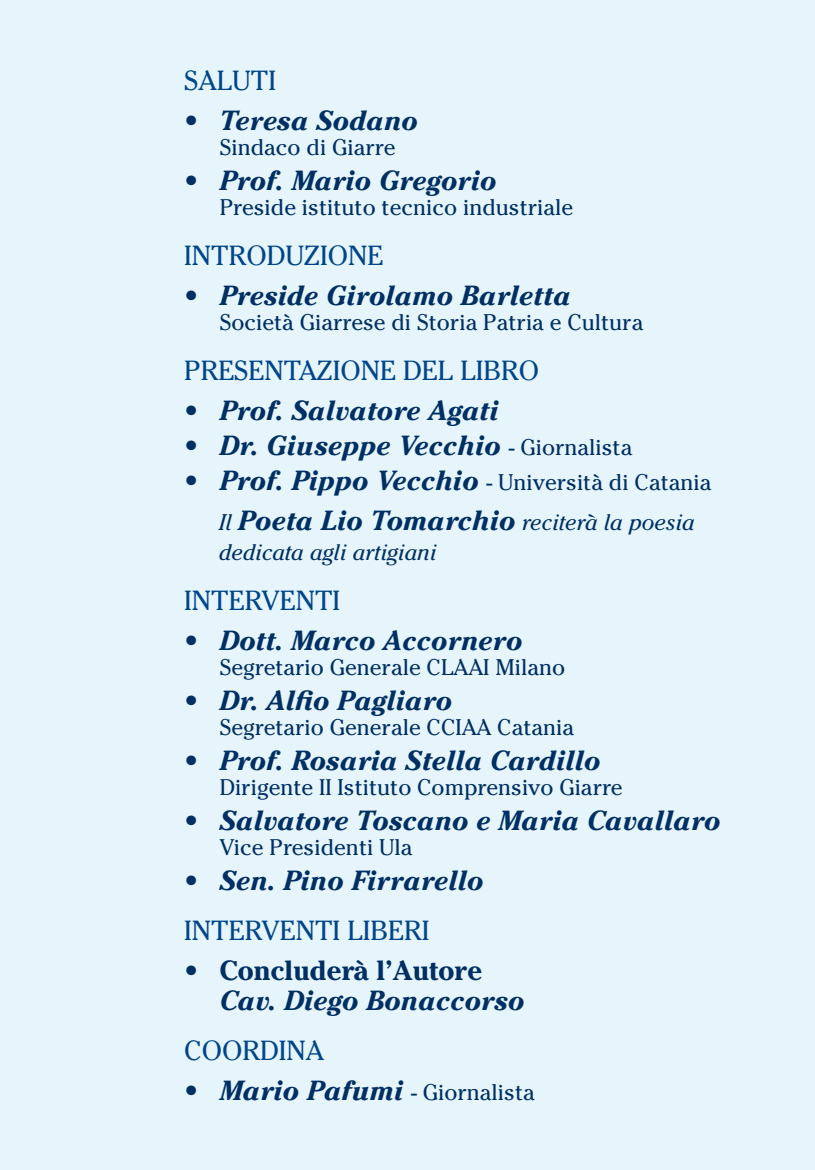
<style>
.page{position:relative;width:815px;height:1170px;background:#fff}
.page>*{position:absolute;margin:0;border:0;box-sizing:border-box;transform-origin:0 0}
.t1{font:italic 700 27.5px/40px "Cheltenham";color:#002f63}
.t2{font:27.5px "Cheltenham";color:#00458a}
.t3{font:22.5px "Cheltenham";color:#002f63}
.t4{font:italic 22.5px "Cheltenham";color:#002f63}
.s1{font-weight:400;font-style:normal}
.s2{font-weight:400;font-style:normal;font-size:22.5px}
.s3{font-weight:400;font-size:22.5px}
.s4{font-weight:400;font-style:normal;color:#00458a}
.s5{font-style:normal}
.s6{font-size:27.5px}
.s7{font-weight:700;font-style:italic;font-size:27.5px}
</style>
<div class="page">
<div style="left:0;top:0;width:815px;height:1169px;background:#e6f5fc"></div>
<p class="t2" style="left:184px;top:64px;width:93px">SALUTI</p>
<p class="t1" style="left:184px;top:100px;width:235px"><span class="s1">•</span> Teresa Sodano</p>
<p class="t3" style="left:220px;top:134px;width:177px">Sindaco di Giarre</p>
<p class="t1" style="left:184px;top:160px;width:314px"><span class="s1">•</span> Prof. Mario Gregorio</p>
<p class="t3" style="left:220px;top:194px;width:355px">Preside istituto tecnico industriale</p>
<p class="t2" style="left:184px;top:239px;width:28px">Introdu</p>
<p class="t2" style="left:304px;top:239px;width:33px">zione</p>
<p class="t1" style="left:184px;top:275px;width:388px"><span class="s1">•</span> Preside Girolamo Barletta</p>
<p class="t3" style="left:220px;top:309px;width:425px">Società Giarrese di Storia Patria e Cultura</p>
<p class="t2" style="left:184px;top:354px;width:34px">Presenta</p>
<p class="t2" style="left:317px;top:354px;width:33px">zione</p>
<p class="t2" style="left:403px;top:354px;width:18px">del</p>
<p class="t2" style="left:460px;top:354px;width:60px">libro</p>
<p class="t1" style="left:184px;top:390px;width:316px"><span class="s1">•</span> Prof. Salvatore Agati</p>
<p class="t1" style="left:184px;top:425px;width:450px"><span class="s1">•</span> Dr. Giuseppe Vecchio <span class="s2">- Giornalista</span></p>
<p class="t1" style="left:219px;top:460px;width:494px;text-indent:-35px"><span class="s1">•</span> Prof. Pippo Vecchio <span class="s2">- Università di Catania<br></span><span class="s3">Il</span> Poeta Lio Tomarchio <span class="s3">reciterà la poesia</span></p>
<p class="t4" style="left:219px;top:539px;width:219px">dedicata agli artigiani</p>
<p class="t2" style="left:184px;top:584px;width:27px">Inter</p>
<p class="t2" style="left:262px;top:584px;width:80px">venTI</p>
<p class="t1" style="left:184px;top:620px;width:340px"><span class="s1">•</span> Dott. Marco Accornero</p>
<p class="t3" style="left:220px;top:654px;width:347px">Segretario Generale CLAAI Milano</p>
<p class="t1" style="left:184px;top:680px;width:270px"><span class="s1">•</span> Dr. Alfio Pagliaro</p>
<p class="t3" style="left:220px;top:714px;width:356px">Segretario Generale CCIAA Catania</p>
<p class="t1" style="left:184px;top:740px;width:418px"><span class="s1">•</span> Prof. Rosaria Stella Cardillo</p>
<p class="t3" style="left:220px;top:774px;width:404px">Dirigente II Istituto Comprensivo Giarre</p>
<p class="t1" style="left:184px;top:800px;width:538px"><span class="s1">•</span> Salvatore Toscano e Maria Cavallaro</p>
<p class="t3" style="left:184px;top:834px;width:230px">Vice Presidenti Ula</p>
<p class="t1" style="left:184px;top:855px;width:301px;line-height:50px"><span class="s1">•</span> Sen. Pino Firrarello<br><span class="s4">Inter</span></p>
<p class="t2" style="left:262px;top:914px;width:34px">venti</p>
<p class="t2" style="left:347px;top:914px;width:55px">liberi</p>
<p class="t1" style="left:220px;top:955px;width:307px;line-height:30px;text-indent:-35px"><span class="s1">•</span> <span class="s5">Concluderà l’Autore<br></span>Cav. Diego Bonaccorso</p>
<p class="t2" style="left:184px;top:1034px;width:36px">Coordina</p>
<p class="t3" style="left:184px;top:1079px;width:352px"><span class="s6">•</span> <span class="s7">Mario Pafumi</span> - Giornalista</p>
</div>
